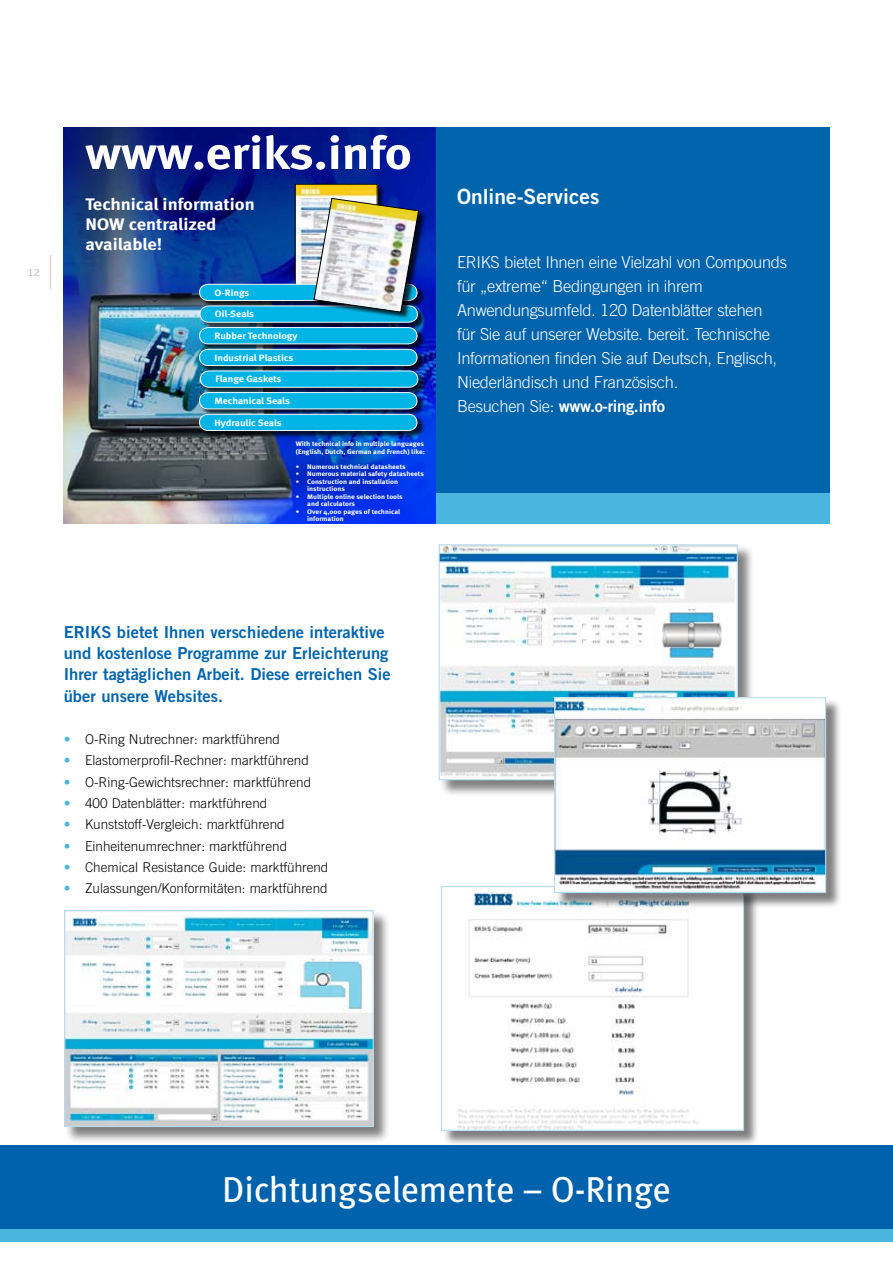
<style>
.page{position:relative;width:893px;height:1263px;background:#fff}
.page>*{position:absolute;margin:0;border:0;box-sizing:border-box;transform-origin:0 0}
.t1{font:700 46.05px "Meta";color:#fff;scale:1.11 1}
.t2{font:36px "Meta";letter-spacing:-.005em;color:#fff}
.t3{font:21px "Trade Gothic LT Std Bd 2";color:#fff}
.t4{font:700 16.65px/20.1px "Meta";color:#fff;scale:1.11 1}
.t5{font:300 16.5px/24px "Trade Gothic LT Std";letter-spacing:-.02em;color:#fff}
.t6{font:16.5px/21.3px "Trade Gothic LT Std Bd 2";color:#0064ad}
.t7{font:16.5px "Trade Gothic LT Std Bd 2";letter-spacing:-.02em;color:#fff}
.t8{font:300 13.5px "Trade Gothic LT Std";color:#000}
.t9{font:13.5px "Meta";color:#d3cbc1}
.t10{font:700 9.15px "Meta";letter-spacing:-.005em;color:#fff;scale:1.11 1}
.t11{font:700 6.6px/7.5px "Meta";color:#fff;scale:1.11 1}
.s1{font-family:"Trade Gothic LT Std";font-weight:300}
.s2{color:#4ab5df}
</style>
<div class="page">
<hr style="left:50px;top:255px;width:1px;height:34px;background:#d3cbc1">
<div style="left:0;top:1145px;width:893px;height:85px;background:#0062ac"></div>
<div style="left:0;top:1229px;width:893px;height:13px;background:#4ab5df"></div>
<img style="left:64px;top:128px;width:372px;height:396px">
<img style="left:297px;top:186px;width:78px;height:12px">
<div style="left:200px;top:328px;width:226px;height:24px;background:#000;opacity:.75"></div>
<div style="left:200px;top:349px;width:226px;height:24px;background:#000;opacity:.75"></div>
<div style="left:201px;top:371px;width:226px;height:24px;background:#000;opacity:.75"></div>
<div style="left:200px;top:393px;width:226px;height:24px;background:#000;opacity:.75"></div>
<div style="left:314px;top:199px;width:113px;height:121px;background:#000;opacity:.75"></div>
<div style="left:200px;top:414px;width:226px;height:24px;background:#000;opacity:.75"></div>
<img style="left:199px;top:198px;width:220px;height:233px">
<div style="left:436px;top:128px;width:393px;height:396px;background:#0064ad"></div>
<div style="left:436px;top:493px;width:393px;height:31px;background:#4ab5df"></div>
<div style="left:442px;top:887px;width:323px;height:265px;background:#000;opacity:.5"></div>
<div style="left:441px;top:886px;width:302px;height:244px;background:#fff"></div>
<img style="left:457px;top:889px;width:241px;height:240px">
<div style="left:441px;top:886px;width:303px;height:245px;border:1px solid #b6dbef"></div>
<div style="left:439px;top:545px;width:322px;height:259px;background:#000;opacity:.5"></div>
<img style="left:441px;top:546px;width:295px;height:232px">
<div style="left:439px;top:544px;width:299px;height:236px;border:1px solid #b6dbef"></div>
<div style="left:64px;top:910px;width:333px;height:240px;background:#000;opacity:.5"></div>
<img style="left:66px;top:912px;width:306px;height:213px">
<div style="left:64px;top:910px;width:310px;height:217px;border:1px solid #b6dbef"></div>
<div style="left:555px;top:698px;width:293px;height:217px;background:#000;opacity:.5"></div>
<img style="left:556px;top:699px;width:268px;height:192px">
<div style="left:554px;top:697px;width:272px;height:196px;border:1px solid #b6dbef"></div>
<p class="t9" style="left:27px;top:264px;width:15px">12</p>
<h1 class="t1" style="left:85px;top:126px;width:296px">www.eriks.info</h1>
<p class="t4" style="left:85px;top:194px;width:154px">Technical information<br>NOW centralized available!</p>
<p class="t10" style="left:215px;top:287px;width:33px">O-Rings</p>
<p class="t10" style="left:215px;top:309px;width:37px">Oil-Seals</p>
<p class="t10" style="left:215px;top:330px;width:76px">Rubber Technology</p>
<p class="t10" style="left:215px;top:352px;width:72px">Industrial Plastics</p>
<p class="t10" style="left:215px;top:374px;width:61px">Flange Gaskets</p>
<p class="t10" style="left:214px;top:395px;width:70px">Mechanical Seals</p>
<p class="t10" style="left:214px;top:417px;width:62px">Hydraulic Seals</p>
<p class="t11" style="left:296px;top:440px;width:118px">With technical info in multiple languages (English, Dutch, German and French) like:</p>
<p class="t11" style="left:307px;top:462px;width:107px">Numerous technical datasheets<br>Numerous material safety datasheets<br>Construction and installation instructions<br>Multiple online selection tools<br>and calculators<br>Over 4,000 pages of technical information</p>
<p class="t11" style="left:296px;top:462px;width:5px;text-align:justify">• • •</p>
<p class="t11" style="left:296px;top:492px;width:5px">•</p>
<p class="t11" style="left:296px;top:507px;width:5px">•</p>
<h3 class="t3" style="left:457px;top:183px;width:144px">Online-Services</h3>
<p class="t5" style="left:457px;top:250px;width:331px">ERIKS bietet Ihnen eine Vielzahl von Compounds für „extreme“ Bedingungen in ihrem Anwendungsumfeld. 120 Datenblätter stehen<br>für Sie auf unserer Website. bereit. Technische Informationen finden Sie auf Deutsch, Englisch, Niederländisch und Französisch.</p>
<p class="t7" style="left:457px;top:396px;width:210px"><span class="s1">Besuchen Sie:</span> www.o-ring.info</p>
<p class="t6" style="left:64px;top:621px;width:328px">ERI KS bietet I hnen verschiedene interaktive und kostenlose Programme zur Erleichterung I hrer tagtäglichen Arbeit. Diese erreichen Sie über unsere Websites.</p>
<p class="t8" style="left:64px;top:731px;width:218px"><span class="s2">•</span> O-Ring Nutrechner: marktführend</p>
<p class="t8" style="left:64px;top:753px;width:247px"><span class="s2">•</span> Elastomerprofil-Rechner: marktführend</p>
<p class="t8" style="left:64px;top:774px;width:249px"><span class="s2">•</span> O-Ring-Gewichtsrechner: marktführend</p>
<p class="t8" style="left:64px;top:795px;width:205px"><span class="s2">•</span> 400 Datenblätter: marktführend</p>
<p class="t8" style="left:64px;top:816px;width:222px"><span class="s2">•</span> Kunststoff-Vergleich: marktführend</p>
<p class="t8" style="left:64px;top:838px;width:225px"><span class="s2">•</span> Einheitenumrechner: marktführend</p>
<p class="t8" style="left:64px;top:859px;width:266px"><span class="s2">•</span> Chemical Resistance Guide: marktführend</p>
<p class="t8" style="left:64px;top:880px;width:265px"><span class="s2">•</span> Zulassungen/Konformitäten: marktführend</p>
<h2 class="t2" style="left:222px;top:1168px;width:450px">Dichtungselemente – O-Ringe</h2>
</div>
